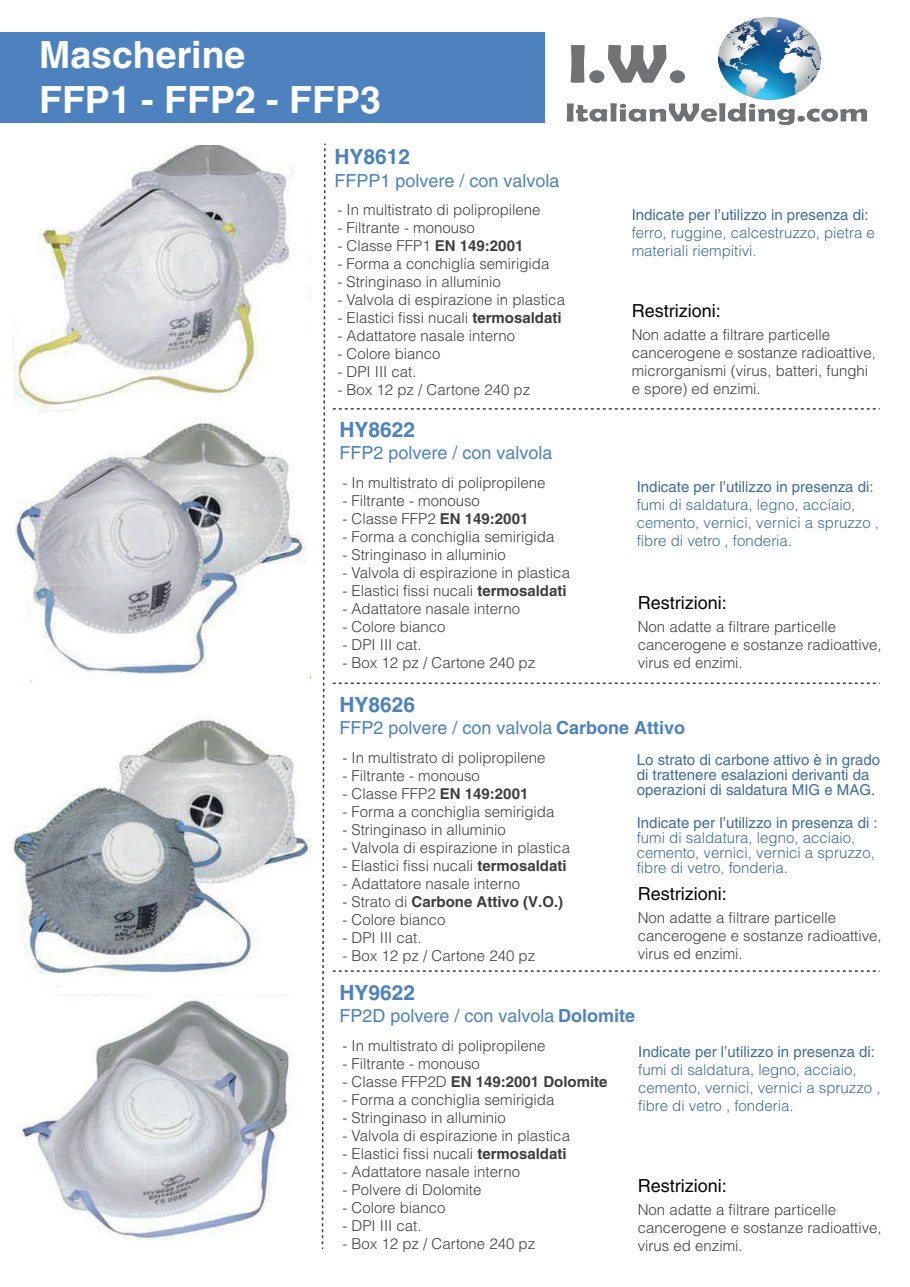
<style>
.page{position:relative;width:910px;height:1287px;background:#fff}
.page>*{position:absolute;margin:0;border:0;box-sizing:border-box;transform-origin:0 0}
.t1{font:700 54.9px "Berlin Sans FB Demi";color:#717275;scale:1.2 1}
.t2{font:700 37.5px/45px "Helvetica";color:#fff}
.t3{font:700 21px "Helvetica";color:#4d82be}
.t4{font:18px "Helvetica";color:#4d82be}
.t5{font:18px "Helvetica";color:#040503}
.t6{font:300 15px/18px "Helvetica";color:#3e3e3f}
.t7{font:300 15px/18px "Helvetica";color:#3f6d97}
.t8{font:15px/15px "Helvetica";color:#3f6d97}
.t9{font:700 15px "Helvetica";color:#3e3e3f}
.s1{font-weight:700}
.s2{font-weight:300}
</style>
<div class="page">
<div style="left:0;top:33px;width:545px;height:90px;background:#4d82be"></div>
<svg style="left:333px;top:408px;width:547px;height:2px"></svg>
<svg style="left:333px;top:682px;width:547px;height:2px"></svg>
<svg style="left:321px;top:144px;width:5px;height:1105px"></svg>
<svg style="left:333px;top:970px;width:547px;height:2px"></svg>
<img style="left:718px;top:17px;width:102px;height:82px">
<img style="left:566px;top:103px;width:302px;height:22px">
<img style="left:15px;top:421px;width:295px;height:261px">
<img style="left:13px;top:146px;width:297px;height:266px">
<img style="left:13px;top:717px;width:299px;height:270px">
<img style="left:19px;top:994px;width:273px;height:245px">
<h2 class="t2" style="left:39px;top:32px;width:343px">Mascherine<br>FFP1 - FFP2 - FFP3</h2>
<h1 class="t1" style="left:568px;top:32px;width:101px">I.W.</h1>
<h3 class="t3" style="left:334px;top:144px;width:77px">HY8612</h3>
<p class="t4" style="left:334px;top:170px;width:227px">FFPP1 polvere / con valvola</p>
<p class="t6" style="left:337px;top:201px;width:205px">- In multistrato di polipropilene</p>
<p class="t6" style="left:337px;top:219px;width:139px">- Filtrante - monouso</p>
<p class="t6" style="left:337px;top:237px;width:187px">- Classe FFP1 <span class="s1">EN 149:2001</span></p>
<p class="t6" style="left:337px;top:255px;width:213px">- Forma a conchiglia semirigida</p>
<p class="t6" style="left:337px;top:273px;width:165px">- Stringinaso in alluminio</p>
<p class="t6" style="left:337px;top:291px;width:229px">- Valvola di espirazione in plastica</p>
<p class="t6" style="left:337px;top:309px;width:226px">- Elastici fissi nucali <span class="s1">termosaldati</span></p>
<p class="t6" style="left:337px;top:327px;width:179px">- Adattatore nasale interno</p>
<p class="t6" style="left:337px;top:345px;width:105px">- Colore bianco</p>
<p class="t6" style="left:337px;top:363px;width:81px">- DPI III cat.</p>
<p class="t6" style="left:337px;top:381px;width:194px">- Box 12 pz / Cartone 240 pz</p>
<h3 class="t3" style="left:339px;top:417px;width:77px">HY8622</h3>
<p class="t4" style="left:339px;top:442px;width:215px">FFP2 polvere / con valvola</p>
<p class="t6" style="left:342px;top:473px;width:205px">- In multistrato di polipropilene</p>
<p class="t6" style="left:342px;top:491px;width:139px">- Filtrante - monouso</p>
<p class="t6" style="left:342px;top:509px;width:187px">- Classe FFP2 <span class="s1">EN 149:2001</span></p>
<p class="t6" style="left:342px;top:527px;width:213px">- Forma a conchiglia semirigida</p>
<p class="t6" style="left:342px;top:545px;width:165px">- Stringinaso in alluminio</p>
<p class="t6" style="left:342px;top:563px;width:229px">- Valvola di espirazione in plastica</p>
<p class="t6" style="left:342px;top:581px;width:226px">- Elastici fissi nucali <span class="s1">termosaldati</span></p>
<p class="t6" style="left:342px;top:599px;width:179px">- Adattatore nasale interno</p>
<p class="t6" style="left:342px;top:617px;width:105px">- Colore bianco</p>
<p class="t6" style="left:342px;top:635px;width:81px">- DPI III cat.</p>
<p class="t6" style="left:342px;top:653px;width:194px">- Box 12 pz / Cartone 240 pz</p>
<p class="t8" style="left:632px;top:207px;width:238px">Indicate per l’utilizzo in presenza di:</p>
<p class="t7" style="left:632px;top:223px;width:245px">ferro, ruggine, calcestruzzo, pietra e materiali riempitivi.</p>
<p class="t5" style="left:632px;top:301px;width:91px">Restrizioni:</p>
<p class="t6" style="left:632px;top:326px;width:246px">Non adatte a filtrare particelle cancerogene e sostanze radioattive, microrganismi (virus, batteri, funghi e spore) ed enzimi.</p>
<p class="t8" style="left:637px;top:479px;width:238px">Indicate per l’utilizzo in presenza di:</p>
<p class="t7" style="left:637px;top:496px;width:244px">fumi di saldatura, legno, acciaio, cemento, vernici, vernici a spruzzo , fibre di vetro , fonderia.</p>
<p class="t5" style="left:638px;top:592px;width:91px">Restrizioni:</p>
<p class="t6" style="left:638px;top:617px;width:246px">Non adatte a filtrare particelle cancerogene e sostanze radioattive, virus ed enzimi.</p>
<h3 class="t3" style="left:339px;top:692px;width:77px">HY8626</h3>
<p class="t4" style="left:339px;top:718px;width:347px">FFP2 polvere / con valvola <span class="s1">Carbone Attivo</span></p>
<p class="t6" style="left:342px;top:748px;width:205px">- In multistrato di polipropilene</p>
<p class="t6" style="left:342px;top:766px;width:139px">- Filtrante - monouso</p>
<p class="t6" style="left:342px;top:784px;width:187px">- Classe FFP2 <span class="s1">EN 149:2001</span></p>
<p class="t6" style="left:342px;top:802px;width:213px">- Forma a conchiglia semirigida</p>
<p class="t6" style="left:342px;top:820px;width:165px">- Stringinaso in alluminio</p>
<p class="t6" style="left:342px;top:838px;width:229px">- Valvola di espirazione in plastica</p>
<p class="t6" style="left:342px;top:856px;width:226px">- Elastici fissi nucali <span class="s1">termosaldati</span></p>
<p class="t6" style="left:342px;top:874px;width:179px">- Adattatore nasale interno</p>
<p class="t9" style="left:342px;top:893px;width:222px"><span class="s2">- Strato di</span> Carbone Attivo (V.O.)</p>
<p class="t6" style="left:342px;top:910px;width:105px">- Colore bianco</p>
<p class="t6" style="left:342px;top:928px;width:81px">- DPI III cat.</p>
<p class="t6" style="left:342px;top:946px;width:194px">- Box 12 pz / Cartone 240 pz</p>
<p class="t8" style="left:637px;top:752px;width:245px">Lo strato di carbone attivo è in grado di trattenere esalazioni derivanti da operazioni di saldatura MIG e MAG.</p>
<p class="t8" style="left:637px;top:815px;width:242px">Indicate per l’utilizzo in presenza di :</p>
<p class="t7" style="left:637px;top:830px;width:240px;line-height:15px">fumi di saldatura, legno, acciaio, cemento, vernici, vernici a spruzzo, fibre di vetro, fonderia.</p>
<p class="t5" style="left:638px;top:883px;width:91px">Restrizioni:</p>
<p class="t6" style="left:638px;top:909px;width:246px">Non adatte a filtrare particelle cancerogene e sostanze radioattive, virus ed enzimi.</p>
<h3 class="t3" style="left:339px;top:980px;width:77px">HY9622</h3>
<p class="t4" style="left:339px;top:1005px;width:297px">FP2D polvere / con valvola <span class="s1">Dolomite</span></p>
<p class="t6" style="left:342px;top:1036px;width:205px">- In multistrato di polipropilene</p>
<p class="t6" style="left:342px;top:1054px;width:139px">- Filtrante - monouso</p>
<p class="t9" style="left:342px;top:1072px;width:267px"><span class="s2">- Classe FFP2D</span> EN 149:2001 Dolomite</p>
<p class="t6" style="left:342px;top:1090px;width:213px">- Forma a conchiglia semirigida</p>
<p class="t6" style="left:342px;top:1108px;width:165px">- Stringinaso in alluminio</p>
<p class="t6" style="left:342px;top:1126px;width:229px">- Valvola di espirazione in plastica</p>
<p class="t6" style="left:342px;top:1144px;width:226px">- Elastici fissi nucali <span class="s1">termosaldati</span></p>
<p class="t6" style="left:342px;top:1162px;width:179px">- Adattatore nasale interno</p>
<p class="t6" style="left:342px;top:1180px;width:140px">- Polvere di Dolomite</p>
<p class="t6" style="left:342px;top:1198px;width:105px">- Colore bianco</p>
<p class="t6" style="left:342px;top:1216px;width:81px">- DPI III cat.</p>
<p class="t6" style="left:342px;top:1234px;width:194px">- Box 12 pz / Cartone 240 pz</p>
<p class="t8" style="left:638px;top:1044px;width:238px">Indicate per l’utilizzo in presenza di:</p>
<p class="t7" style="left:638px;top:1060px;width:244px">fumi di saldatura, legno, acciaio, cemento, vernici, vernici a spruzzo , fibre di vetro , fonderia.</p>
<p class="t5" style="left:638px;top:1175px;width:91px">Restrizioni:</p>
<p class="t6" style="left:638px;top:1200px;width:246px">Non adatte a filtrare particelle cancerogene e sostanze radioattive, virus ed enzimi.</p>
</div>
